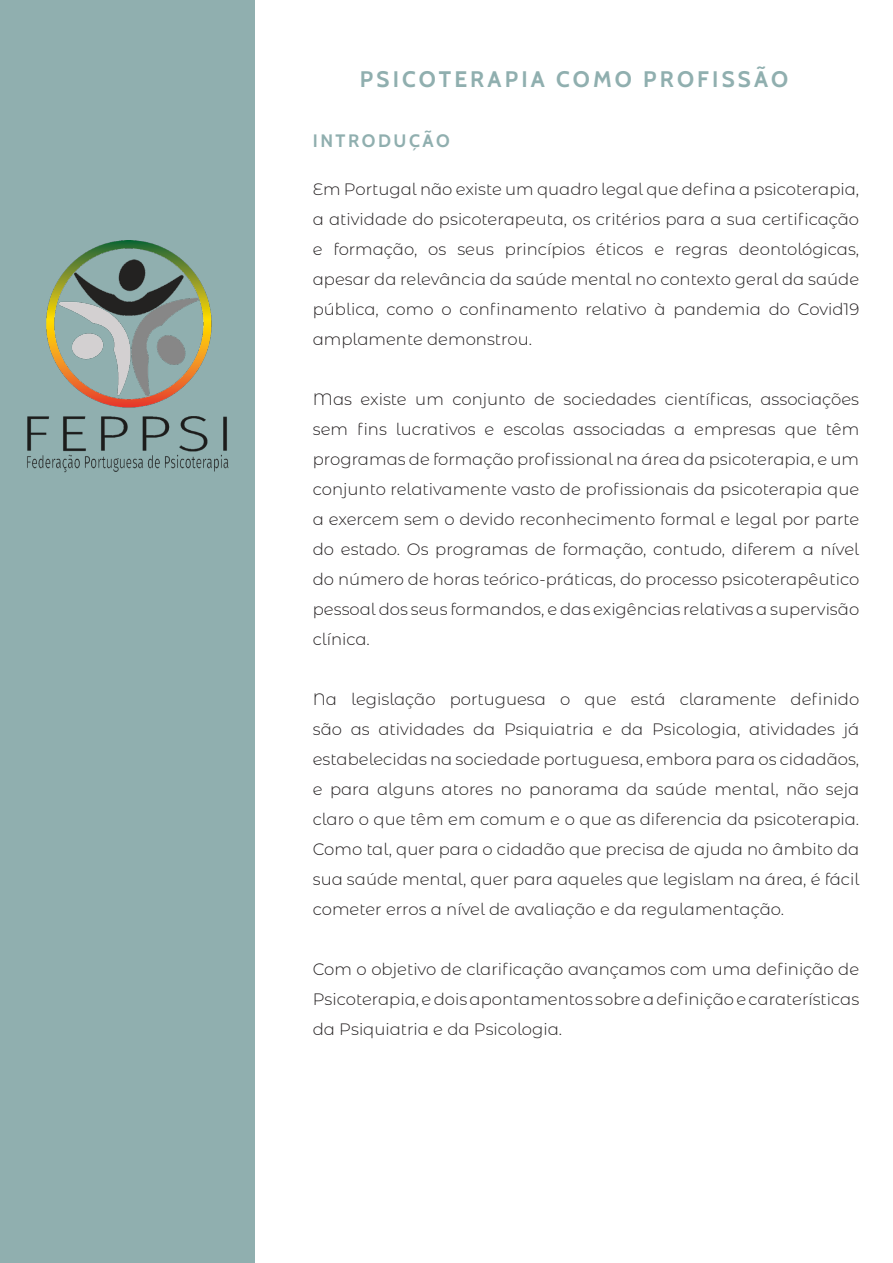
<style>
.page{position:relative;width:893px;height:1263px;background:#fff}
.page>*{position:absolute;margin:0;border:0;box-sizing:border-box;transform-origin:0 0}
.Heading{font:700 22.5px "Cabin";letter-spacing:.14em;color:#90afaf}
.Heading-2{font:700 18px "Cabin";letter-spacing:.14em;color:#90afaf}
.Body_Text{font:300 16.5px/30px "Montserrat Alternates";color:#231f20;text-align:justify}
</style>
<div class="page">
<div style="left:0;top:0;width:255px;height:1263px;background:#90afaf"></div>
<img style="left:27px;top:240px;width:202px;height:233px">
<p class="Heading" style="left:360px;top:66px;width:430px">PSICOTERAPIA COMO PROFISSÃO</p>
<p class="Heading-2" style="left:313px;top:130px;width:138px">INTRODUÇÃO</p>
<p class="Body_Text" style="left:313px;top:174px;width:548px">Em Portugal não existe um quadro legal que defina a psicoterapia, a atividade do psicoterapeuta, os critérios para a sua certificação e formação, os seus princípios éticos e regras deontológicas, apesar da relevância da saúde mental no contexto geral da saúde pública, como o confinamento relativo à pandemia do Covid19 amplamente demonstrou.</p>
<p class="Body_Text" style="left:313px;top:384px;width:548px">Mas existe um conjunto de sociedades científicas, associações sem fins lucrativos e escolas associadas a empresas que têm programas de formação profissional na área da psicoterapia, e um conjunto relativamente vasto de profissionais da psicoterapia que a exercem sem o devido reconhecimento formal e legal por parte do estado. Os programas de formação, contudo, diferem a nível do número de horas teórico-práticas, do processo psicoterapêutico pessoal dos seus formandos, e das exigências relativas a supervisão clínica.</p>
<p class="Body_Text" style="left:313px;top:684px;width:548px">Na legislação portuguesa o que está claramente definido são as atividades da Psiquiatria e da Psicologia, atividades já estabelecidas na sociedade portuguesa, embora para os cidadãos, e para alguns atores no panorama da saúde mental, não seja claro o que têm em comum e o que as diferencia da psicoterapia.<br>Como tal, quer para o cidadão que precisa de ajuda no âmbito da sua saúde mental, quer para aqueles que legislam na área, é fácil cometer erros a nível de avaliação e da regulamentação.</p>
<p class="Body_Text" style="left:313px;top:954px;width:548px">Com o objetivo de clarificação avançamos com uma definição de Psicoterapia, e dois apontamentos sobre a definição e caraterísticas da Psiquiatria e da Psicologia.</p>
</div>
